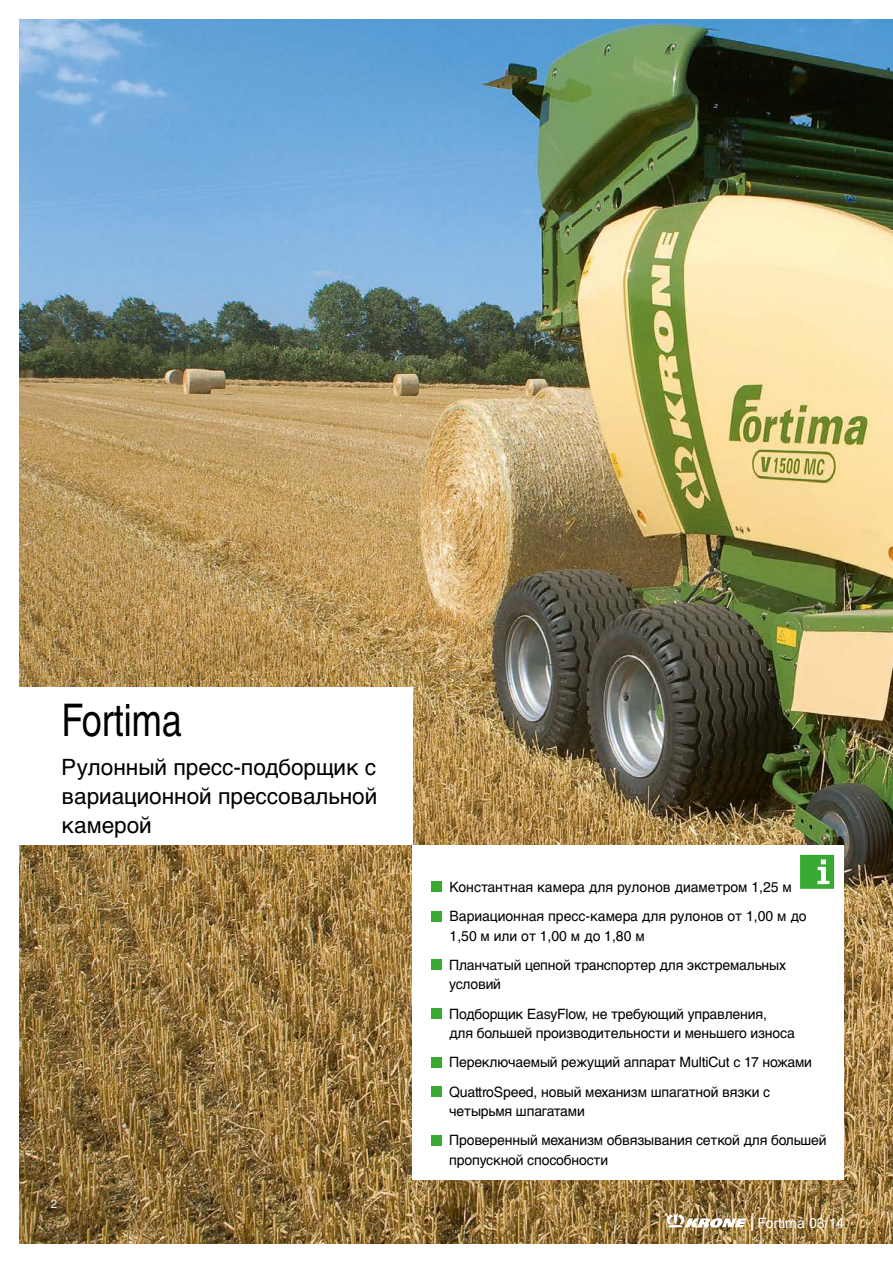
<style>
.page{position:relative;width:893px;height:1263px;background:#fff}
.page>*{position:absolute;margin:0;border:0;box-sizing:border-box;transform-origin:0 0}
.t1{font:45px "Helvetica LTCYR";color:#000;scale:.8 1}
.t2{font:22.5px/29.2px "Helvetica LTCYR";color:#000;text-align:justify}
.t3{font:14.25px/29.2px "Helvetica LTCYR";letter-spacing:-.01em;color:#000}
.t4{font:14.25px "Helvetica LTCYR";color:#fff}
.t5{font:12px "Helvetica Neue LT";color:#fff}
</style>
<div class="page">
<img style="left:19px;top:19px;width:874px;height:1225px">
<div style="left:412px;top:845px;width:432px;height:335px;background:#fff"></div>
<div style="left:0;top:687px;width:412px;height:158px;background:#fff"></div>
<div style="left:432px;top:882px;width:10px;height:10px;background:#38aa34"></div>
<div style="left:432px;top:911px;width:10px;height:10px;background:#38aa34"></div>
<div style="left:432px;top:960px;width:10px;height:10px;background:#38aa34"></div>
<div style="left:432px;top:1008px;width:10px;height:11px;background:#38aa34"></div>
<div style="left:432px;top:1057px;width:10px;height:10px;background:#38aa34"></div>
<div style="left:432px;top:1086px;width:10px;height:11px;background:#38aa34"></div>
<div style="left:432px;top:1135px;width:10px;height:10px;background:#38aa34"></div>
<svg style="left:800px;top:855px;width:34px;height:34px"></svg>
<svg style="left:666px;top:1213px;width:80px;height:15px"></svg>
<h1 class="t1" style="left:62px;top:694px;width:152px">Fortima</h1>
<h2 class="t2" style="left:62px;top:752px;width:317px">Рулонный пресс-подборщик с вариационной прессовальной камерой</h2>
<p class="t5" style="left:51px;top:1196px;width:8px">2</p>
<p class="t3" style="left:450px;top:872px;width:359px">Константная камера для рулонов диаметром 1,25 м<br>Вариационная пресс-камера для рулонов от 1,00 м до</p>
<p class="t3" style="left:449px;top:921px;width:338px">1,50 м или от 1,00 м до 1,80 м<br>Планчатый цепной транспортер для экстремальных</p>
<p class="t3" style="left:449px;top:970px;width:319px">условий<br>Подборщик EasyFlow, не требующий управления,</p>
<p class="t3" style="left:449px;top:1018px;width:364px">для большей производительности и меньшего износа<br>Переключаемый режущий аппарат MultiCut с 17 ножами<br>QuattroSpeed, новый механизм шпагатной вязки с</p>
<p class="t3" style="left:449px;top:1096px;width:379px">четырьмя шпагатами<br>Проверенный механизм обвязывания сеткой для большей</p>
<p class="t3" style="left:449px;top:1145px;width:161px">пропускной способности</p>
<p class="t4" style="left:750px;top:1214px;width:95px">| Fortima 03/14</p>
</div>
